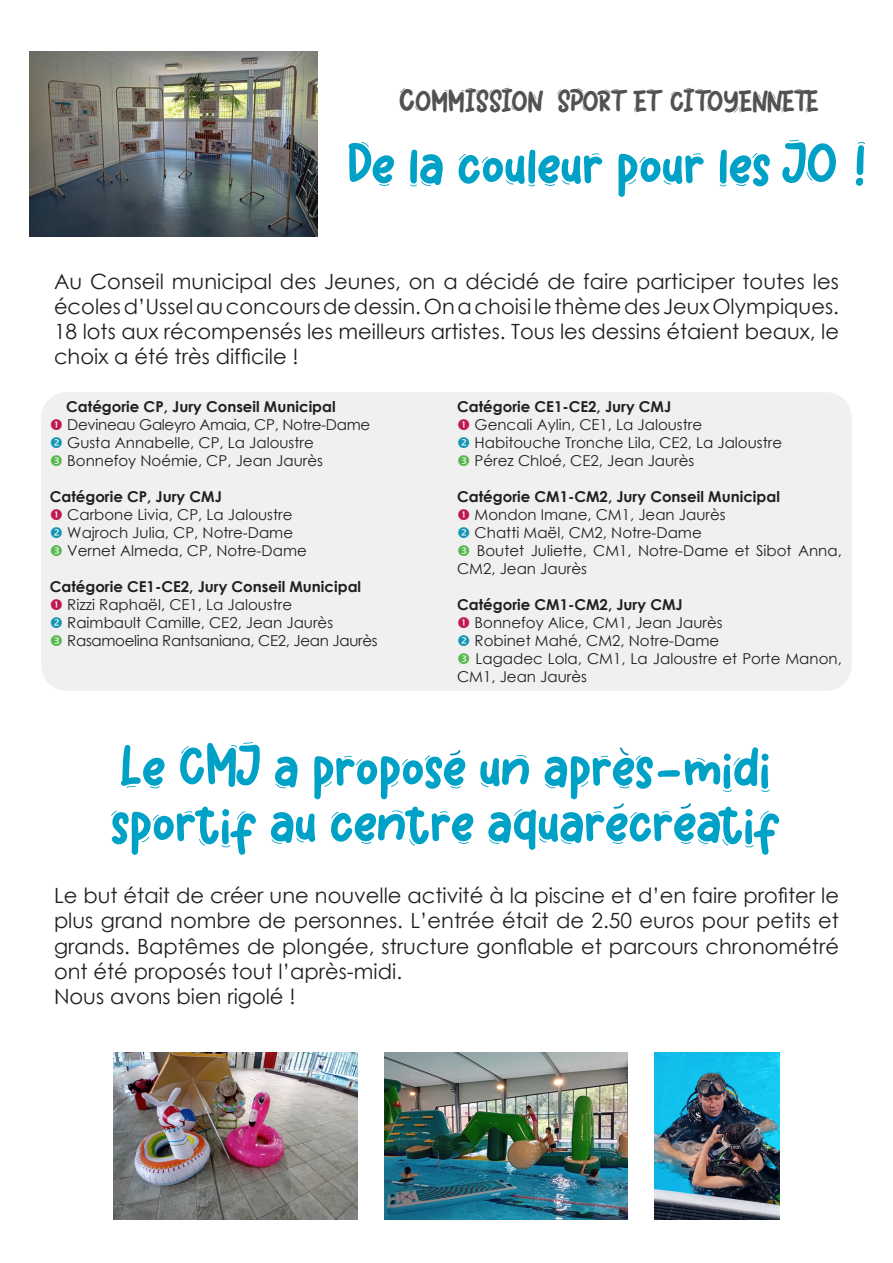
<style>
.page{position:relative;width:893px;height:1263px;background:#fff}
.page>*{position:absolute;margin:0;border:0;box-sizing:border-box;transform-origin:0 0}
.t1{font:60px "Wigglye";color:#00a1c7}
.t2{font:31.5px "Wigglye";color:#535252}
.t3{font:21px/25.2px "Century Gothic";color:#231f20;text-align:justify}
.t4{font:15px/18px "Century Gothic";color:#231f20}
.t5{font:700 15px "Century Gothic";color:#231f20}
.t6{font:15px "Century Gothic";letter-spacing:-.02em;color:#231f20}
.s1{font-size:36px}
</style>
<div class="page">
<img style="left:30px;top:51px;width:287px;height:186px">
<img style="left:113px;top:1052px;width:244px;height:167px">
<img style="left:384px;top:1052px;width:244px;height:167px">
<img style="left:655px;top:1052px;width:124px;height:167px">
<div style="left:41px;top:392px;width:811px;height:299px;background:#f0f0f0;border-radius:26px"></div>
<svg style="left:620px;top:747px;width:9px;height:9px"></svg>
<svg style="left:613px;top:803px;width:11px;height:6px"></svg>
<svg style="left:680px;top:803px;width:11px;height:6px"></svg>
<svg style="left:450px;top:750px;width:11px;height:6px"></svg>
<p class="t2" style="left:399px;top:84px;width:422px"><span class="s1">C</span>OMMISSION SPORT ET CITOYENNETE</p>
<p class="t1" style="left:349px;top:131px;width:523px">De la couleur pour les JO !</p>
<p class="t3" style="left:54px;top:268px;width:786px">Au Conseil municipal des Jeunes, on a décidé de faire participer toutes les écoles d’Ussel au concours de dessin. On a choisi le thème des Jeux Olympiques.<br>18 lots aux récompensés les meilleurs artistes. Tous les dessins étaient beaux, le choix a été très difficile !</p>
<p class="t5" style="left:66px;top:395px;width:271px">Catégorie CP, Jury Conseil Municipal</p>
<p class="t6" style="left:67px;top:414px;width:304px">Devineau Galeyro Amaia, CP, Notre-Dame</p>
<p class="t4" style="left:67px;top:433px;width:248px">Gusta Annabelle, CP, La Jaloustre</p>
<p class="t4" style="left:67px;top:451px;width:257px">Bonnefoy Noémie, CP, Jean Jaurès</p>
<p class="t5" style="left:50px;top:485px;width:174px">Catégorie CP, Jury CMJ</p>
<p class="t4" style="left:67px;top:505px;width:227px">Carbone Livia, CP, La Jaloustre</p>
<p class="t4" style="left:67px;top:523px;width:227px">Wajroch Julia, CP, Notre-Dame</p>
<p class="t4" style="left:67px;top:541px;width:241px">Vernet Almeda, CP, Notre-Dame</p>
<p class="t5" style="left:50px;top:575px;width:313px">Catégorie CE1-CE2, Jury Conseil Municipal</p>
<p class="t4" style="left:67px;top:595px;width:226px">Rizzi Raphaël, CE1, La Jaloustre</p>
<p class="t4" style="left:67px;top:613px;width:267px">Raimbault Camille, CE2, Jean Jaurès</p>
<p class="t6" style="left:67px;top:630px;width:312px">Rasamoelina Rantsaniana, CE2, Jean Jaurès</p>
<p class="t5" style="left:457px;top:395px;width:216px">Catégorie CE1-CE2, Jury CMJ</p>
<p class="t4" style="left:475px;top:415px;width:229px">Gencali Aylin, CE1, La Jaloustre</p>
<p class="t4" style="left:475px;top:433px;width:309px">Habitouche Tronche Lila, CE2, La Jaloustre</p>
<p class="t4" style="left:475px;top:451px;width:221px">Pérez Chloé, CE2, Jean Jaurès</p>
<p class="t5" style="left:457px;top:485px;width:324px">Catégorie CM1-CM2, Jury Conseil Municipal</p>
<p class="t4" style="left:475px;top:505px;width:252px">Mondon Imane, CM1, Jean Jaurès</p>
<p class="t4" style="left:475px;top:523px;width:229px">Chatti Maël, CM2, Notre-Dame</p>
<p class="t4" style="left:457px;top:541px;width:386px;text-indent:20px">Boutet Juliette, CM1, Notre-Dame et Sibot Anna,<br>CM2, Jean Jaurès</p>
<p class="t5" style="left:457px;top:593px;width:227px">Catégorie CM1-CM2, Jury CMJ</p>
<p class="t4" style="left:475px;top:613px;width:249px">Bonnefoy Alice, CM1, Jean Jaurès</p>
<p class="t4" style="left:475px;top:631px;width:246px">Robinet Mahé, CM2, Notre-Dame</p>
<p class="t4" style="left:457px;top:649px;width:386px;text-indent:18px">Lagadec Lola, CM1, La Jaloustre et Porte Manon,<br>CM1, Jean Jaurès</p>
<p class="t1" style="left:122px;top:733px;width:651px">Le CMJ a propose un apres-midi</p>
<p class="t1" style="left:112px;top:788px;width:671px">sportif au centre aquarecreatif</p>
<p class="t3" style="left:54px;top:883px;width:786px">Le but était de créer une nouvelle activité à la piscine et d’en faire profiter le plus grand nombre de personnes. L’entrée était de 2.50 euros pour petits et grands. Baptêmes de plongée, structure gonflable et parcours chronométré ont été proposés tout l’après-midi.</p>
<p class="t3" style="left:54px;top:983px;width:243px">Nous avons bien rigolé !</p>
</div>
